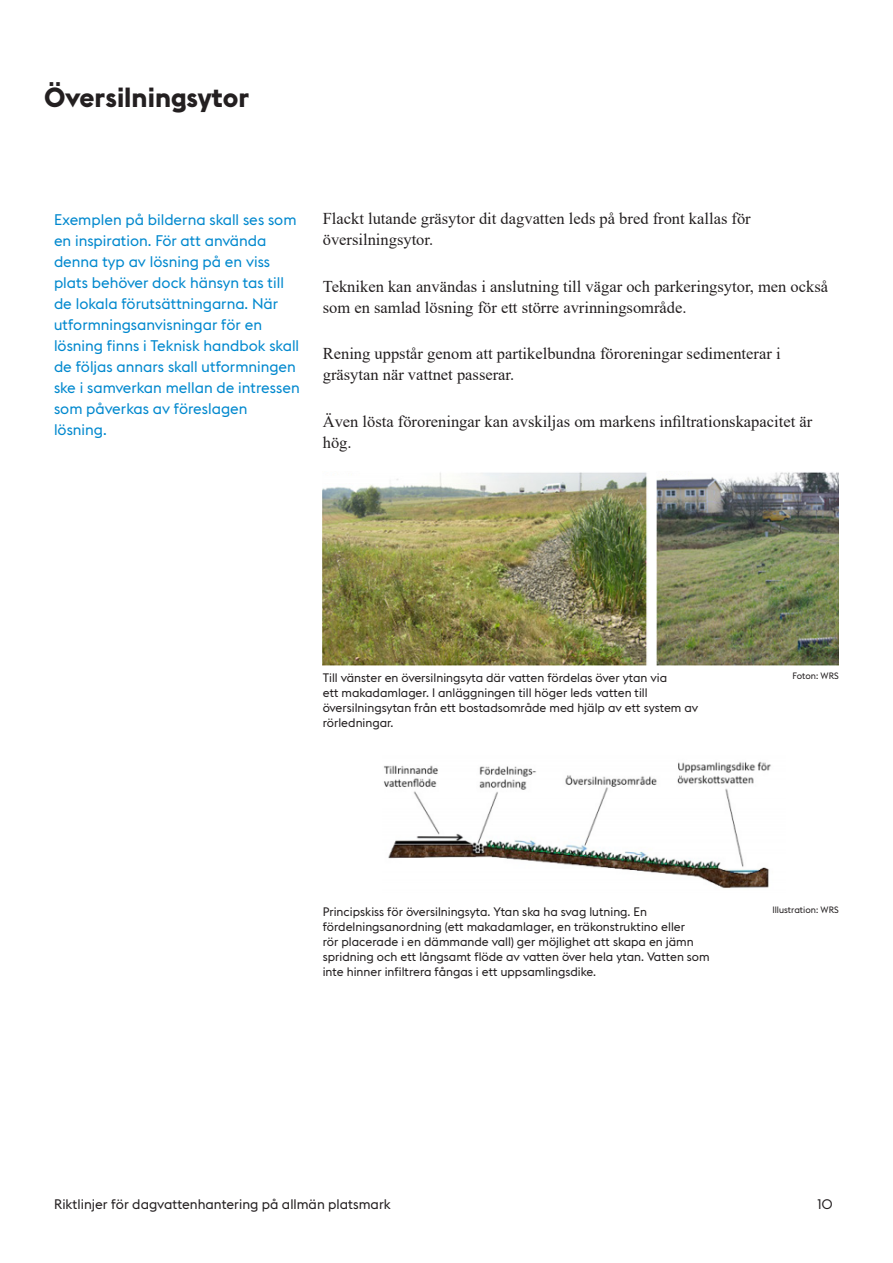
<style>
.page{position:relative;width:893px;height:1263px;background:#fff}
.page>*{position:absolute;margin:0;border:0;box-sizing:border-box;transform-origin:0 0}
.Rubrik_1_exempelkapi{font:700 27px "Stockholm Type";color:#231f20}
.Brödtext{font:16.5px/21px "Times New Roman";color:#231f20}
.Inforuta_brödtext{font:15px/21px "Stockholm Type";color:#0088ce}
.t1{font:13.5px "Stockholm Type";color:#231f20}
.Bildtext{font:12px/15px "Stockholm Type";color:#231f20}
.Foto_illustration_te{font:9px "Stockholm Type";color:#231f20}
</style>
<div class="page">
<img style="left:323px;top:472px;width:516px;height:193px">
<img style="left:384px;top:761px;width:387px;height:127px">
<p class="Rubrik_1_exempelkapi" style="left:44px;top:78px;width:207px">Översilningsytor</p>
<p class="Inforuta_brödtext" style="left:54px;top:208px;width:247px">Exemplen på bilderna skall ses som en inspiration. För att använda denna typ av lösning på en viss plats behöver dock hänsyn tas till de lokala förutsättningarna. När utformningsanvisningar för en lösning finns i Teknisk handbok skall de följas annars skall utformningen ske i samverkan mellan de intressen som påverkas av föreslagen lösning.</p>
<p class="Brödtext" style="left:323px;top:207px;width:430px">Flackt lutande gräsytor dit dagvatten leds på bred front kallas för översilningsytor.</p>
<p class="Brödtext" style="left:323px;top:275px;width:507px">Tekniken kan användas i anslutning till vägar och parkeringsytor, men också som en samlad lösning för ett större avrinningsområde.</p>
<p class="Brödtext" style="left:323px;top:343px;width:459px">Rening uppstår genom att partikelbundna föroreningar sedimenterar i gräsytan när vattnet passerar.</p>
<p class="Brödtext" style="left:323px;top:410px;width:491px">Även lösta föroreningar kan avskiljas om markens infiltrationskapacitet är hög.</p>
<p class="Bildtext" style="left:323px;top:669px;width:377px">Till vänster en översilningsyta där vatten fördelas över ytan via<br>ett makadamlager. I anläggningen till höger leds vatten till översilningsytan från ett bostadsområde med hjälp av ett system av rörledningar.</p>
<p class="Foto_illustration_te" style="left:793px;top:669px;width:48px">Foton: WRS</p>
<p class="Bildtext" style="left:323px;top:903px;width:388px">Principskiss för översilningsyta. Ytan ska ha svag lutning. En fördelningsanordning (ett makadamlager, en träkonstruktino eller<br>rör placerade i en dämmande vall) ger möjlighet att skapa en jämn spridning och ett långsamt flöde av vatten över hela ytan. Vatten som inte hinner infiltrera fångas i ett uppsamlingsdike.</p>
<p class="Foto_illustration_te" style="left:772px;top:904px;width:68px">Illustration: WRS</p>
<p class="t1" style="left:54px;top:1195px;width:338px">Riktlinjer för dagvattenhantering på allmän platsmark</p>
<p class="t1" style="left:817px;top:1195px;width:16px">10</p>
</div>
